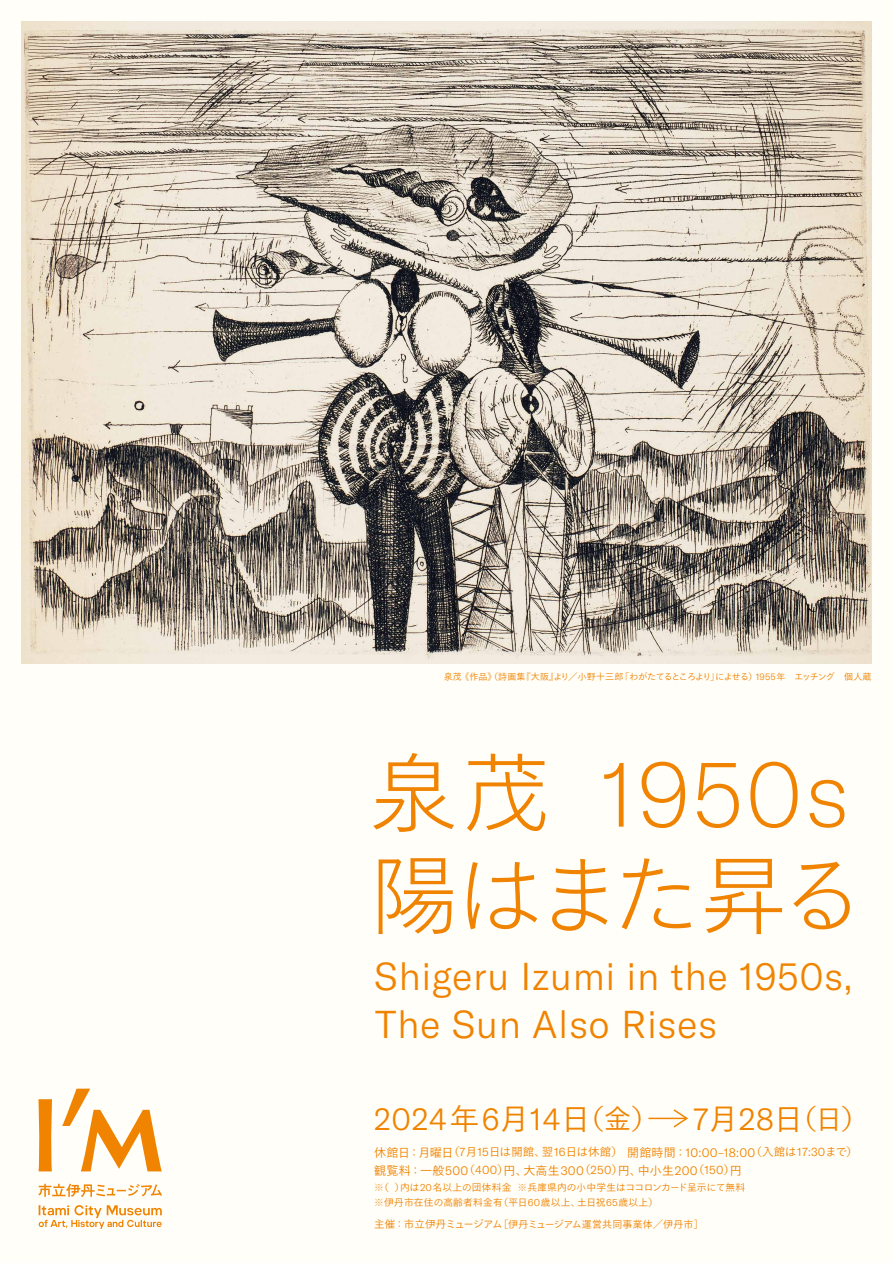
<style>
.page{position:relative;width:893px;height:1263px;background:#fffef9}
.page>*{position:absolute;margin:0;border:0;box-sizing:border-box;transform-origin:0 0}
.t1{font:100 91.5px "GT America";letter-spacing:.02em;color:#f08300}
.t2{font:100 88.8px "Tazugane Gothic Std N";letter-spacing:-.1em;color:#f08300}
.t3{font:300 38.25px/48.3px "GT America";letter-spacing:.015em;color:#f08300}
.t4{font:300 30.9px "GT America";letter-spacing:.015em;color:#f08300}
.t5{font:300 12px "Tazugane Gothic Std N";letter-spacing:.02em;color:#f08300}
.t6{font:300 11.4px "Tazugane Gothic Std N";letter-spacing:.005em;color:#f08300}
.t7{font:300 10.05px "Tazugane Gothic Std N";letter-spacing:.02em;color:#f08300}
.t8{font:300 9.75px/15.8px "Tazugane Gothic Std N";letter-spacing:.02em;color:#f08300}
.t9{font:300 9px "Tazugane Gothic Std N";letter-spacing:-.065em;color:#f08300}
.s1{font-family:"GT America";font-size:9.3px}
.s2{font-family:"Tazugane Gothic Std N";font-size:88.8px}
.s3{font-family:"Tazugane Gothic Std N";font-size:30px}
.s4{font-family:"Tazugane Gothic Std N";font-size:27px}
.s5{font-size:12px}
.s6{font-family:"GT America";font-size:11.7px}
.s7{font-family:"GT America";font-size:12.3px}
.s8{font-size:11.4px}
.s9{font-family:"GT America";font-size:10.05px}
.s10{font-size:10.5px}
</style>
<div class="page">
<img style="left:21px;top:21px;width:851px;height:642px">
<hr style="left:648px;top:1118px;width:39px;height:1px;background:#f08300">
<svg style="left:672px;top:1109px;width:16px;height:19px"></svg>
<svg style="left:38px;top:1089px;width:124px;height:140px"></svg>
<p class="t9" style="left:444px;top:670px;width:429px">泉茂《作品》（詩画集『大阪』より／小野十三郎「わがたてるところより」によせる）<span class="s1">1955</span>年　エッチング　個人蔵</p>
<h1 class="t1" style="left:369px;top:741px;width:483px"><span class="s2">泉茂</span> 1950s</h1>
<h2 class="t2" style="left:369px;top:837px;width:500px">陽はまた昇る</h2>
<h3 class="t3" style="left:374px;top:952px;width:480px">Shigeru Izumi in the 1950s,<br>The Sun Also Rises</h3>
<h3 class="t4" style="left:374px;top:1101px;width:496px">2024<span class="s3">年</span>6<span class="s3">月</span>14<span class="s3">日</span><span class="s4">（金）</span> 7<span class="s3">月</span>28<span class="s3">日</span><span class="s4">（日）</span></h3>
<p class="t6" style="left:374px;top:1144px;width:485px"><span class="s5">休館日：月曜日</span>（<span class="s6">7</span>月<span class="s6">15</span>日は開館、翌<span class="s6">16</span>日は休館）<span class="s5">開館時間：</span><span class="s7">10:00–18:00</span>（入館は<span class="s6">17:30</span>まで）</p>
<p class="t5" style="left:374px;top:1162px;width:369px">観覧料：一般<span class="s7">500</span><span class="s8">（</span><span class="s6">400</span><span class="s8">）</span>円、大高生<span class="s7">300</span><span class="s8">（</span><span class="s6">250</span><span class="s8">）</span>円、中小生<span class="s7">200</span><span class="s8">（</span><span class="s6">150</span><span class="s8">）</span>円</p>
<p class="t8" style="left:374px;top:1179px;width:372px">※（ ）内は<span class="s9">20</span>名以上の団体料金 ※兵庫県内の小中学生はココロンカード呈示にて無料※伊丹市在住の高齢者料金有（平日<span class="s9">60</span>歳以上、土日祝<span class="s9">65</span>歳以上）</p>
<p class="t7" style="left:374px;top:1217px;width:331px"><span class="s10">主催：市立伊丹ミュージアム</span>［伊丹ミュージアム運営共同事業体／伊丹市］</p>
</div>
